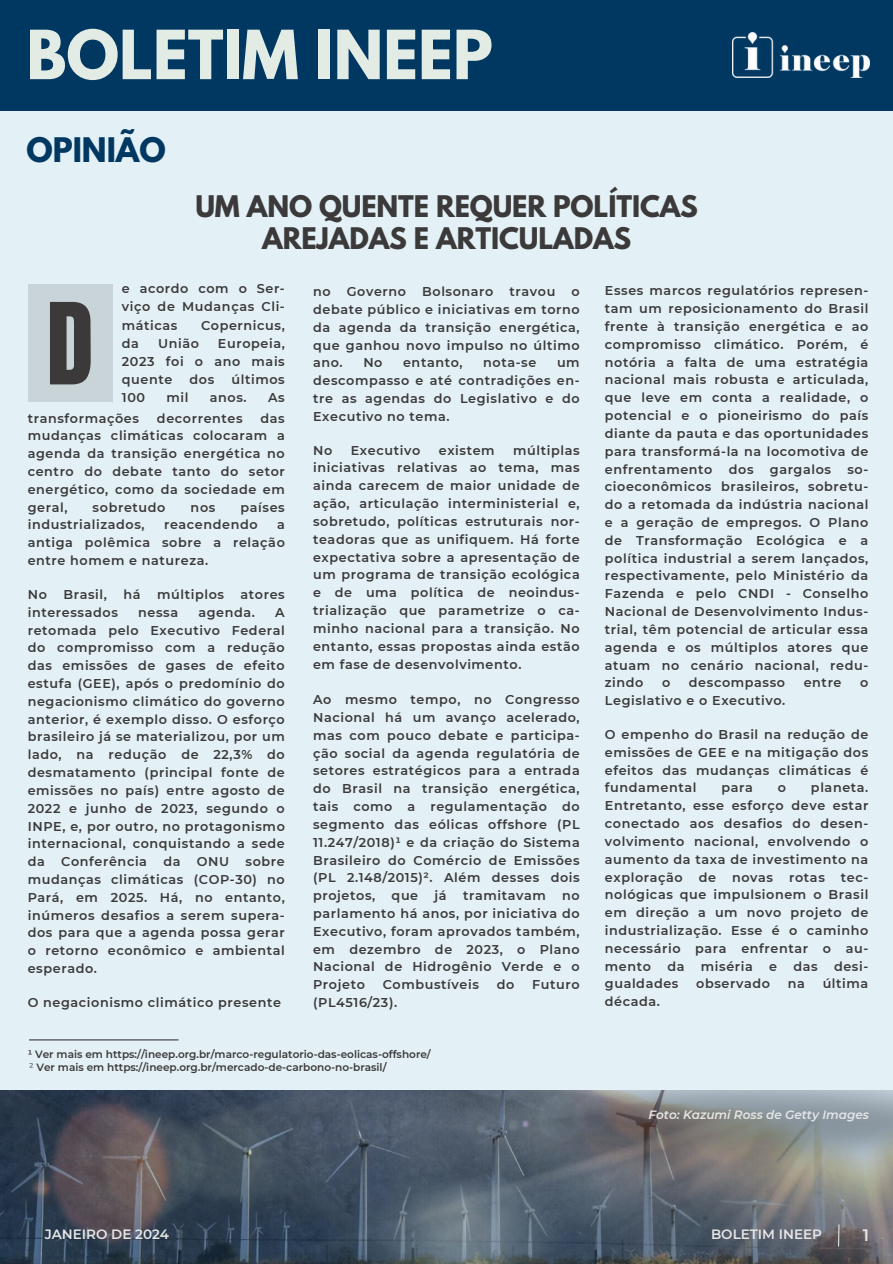
<style>
.page{position:relative;width:893px;height:1264px;background:#fff}
.page>*{position:absolute;margin:0;border:0;box-sizing:border-box;transform-origin:0 0}
.t1{font:96px "Anton";color:#3b3939}
.t2{font:700 60px "League Spartan";color:#e3ebe5}
.t3{font:700 30px "League Spartan";color:#003862}
.t4{font:700 26.4px "League Spartan";letter-spacing:-.005em;color:#3b3939}
.t5{font:600 16.5px "Montserrat";color:#e6e6e6}
.t6{font:600 13.5px "Montserrat";color:#e6e6e6}
.t7{font:600 12.75px/17.9px "Montserrat";letter-spacing:.05em;color:#3b3939;text-align:justify}
.t8{font:italic 600 12px "Montserrat";color:#e6e6e6}
.t9{font:600 10.5px "Montserrat";color:#3b3939}
.s1{font-weight:400}
</style>
<div class="page">
<div style="left:0;top:0;width:892px;height:1263px;background:#e3f0f5"></div>
<div style="left:0;top:0;width:892px;height:110px;background:#003862"></div>
<img style="left:732px;top:32px;width:137px;height:45px">
<svg style="left:0;top:1090px;width:892px;height:173px;background:#57606b"></svg>
<svg style="left:837px;top:1223px;width:3px;height:24px"></svg>
<div style="left:28px;top:285px;width:84px;height:117px;background:#c9d4d8"></div>
<hr style="left:29px;top:1039px;width:149px;height:1px;background:#3b3939">
<p class="t2" style="left:26px;top:25px;width:468px">BOLETIM INEEP</p>
<p class="t3" style="left:26px;top:135px;width:141px">OPINIÃO</p>
<p class="t4" style="left:195px;top:193px;width:504px">UM ANO QUENTE REQUER POLÍTICAS</p>
<p class="t4" style="left:262px;top:225px;width:370px">AREJADAS E ARTICULADAS</p>
<p class="t1" style="left:46px;top:275px;width:49px">D</p>
<p class="t7" style="left:122px;top:280px;width:164px">e acordo com o Ser&shy;viço de Mudanças Cli&shy;máticas</p>
<p class="t7" style="left:201px;top:316px;width:85px">Copernicus,</p>
<p class="t7" style="left:122px;top:334px;width:164px;text-indent:96px">Europeia, 2023 foi o ano mais quente</p>
<p class="t7" style="left:122px;top:334px;width:19px">da</p>
<p class="t7" style="left:158px;top:334px;width:42px">União</p>
<p class="t7" style="left:189px;top:370px;width:26px">dos</p>
<p class="t7" style="left:231px;top:370px;width:55px">últimos</p>
<p class="t7" style="left:122px;top:388px;width:25px">100</p>
<p class="t7" style="left:166px;top:388px;width:24px">mil</p>
<p class="t7" style="left:210px;top:388px;width:38px">anos.</p>
<p class="t7" style="left:268px;top:388px;width:18px">As</p>
<p class="t7" style="left:122px;top:406px;width:113px">transformações</p>
<p class="t7" style="left:28px;top:409px;width:113px">transformações</p>
<p class="t7" style="left:157px;top:409px;width:87px">decorrentes</p>
<p class="t7" style="left:28px;top:409px;width:258px;text-indent:233px">das mudanças climáticas colocaram a agenda da transição energética no centro do debate tanto do setor energético, como da sociedade em geral,</p>
<p class="t7" style="left:93px;top:498px;width:74px">sobretudo</p>
<p class="t7" style="left:191px;top:498px;width:26px">nos</p>
<p class="t7" style="left:240px;top:498px;width:46px">países</p>
<p class="t7" style="left:28px;top:516px;width:118px">industrializados,</p>
<p class="t7" style="left:164px;top:516px;width:95px">reacendendo</p>
<p class="t7" style="left:28px;top:516px;width:258px;text-indent:249px">a antiga polêmica sobre a relação entre homem e natureza.</p>
<p class="t7" style="left:28px;top:585px;width:21px">No</p>
<p class="t7" style="left:63px;top:585px;width:45px">Brasil,</p>
<p class="t7" style="left:123px;top:585px;width:19px">há</p>
<p class="t7" style="left:157px;top:585px;width:68px">múltiplos</p>
<p class="t7" style="left:240px;top:585px;width:46px">atores</p>
<p class="t7" style="left:28px;top:603px;width:92px">interessados</p>
<p class="t7" style="left:138px;top:603px;width:41px">nessa</p>
<p class="t7" style="left:198px;top:603px;width:58px">agenda.</p>
<p class="t7" style="left:28px;top:603px;width:258px;text-indent:247px">A retomada pelo Executivo Federal do compromisso com a redução das emissões de gases de efeito estufa (GEE), após o predomínio do negacionismo climático do governo anterior, é exemplo disso. O esforço brasileiro já se materializou, por um lado, na redução de 22,3% do desmatamento (principal fonte de emissões no país) entre agosto de 2022 e junho de 2023, segundo o INPE, e, por outro, no protagonismo internacional, conquistando a sede da</p>
<p class="t7" style="left:61px;top:852px;width:87px">Conferência</p>
<p class="t7" style="left:163px;top:852px;width:19px">da</p>
<p class="t7" style="left:197px;top:852px;width:34px">ONU</p>
<p class="t7" style="left:28px;top:852px;width:258px;text-indent:218px">sobre mudanças climáticas (COP-30) no Pará, em 2025. Há, no entanto, inúmeros desafios a serem supera&shy;dos para que a agenda possa gerar o retorno econômico e ambiental esperado.</p>
<p class="t7" style="left:28px;top:993px;width:255px">O negacionismo climático presente</p>
<p class="t7" style="left:313px;top:283px;width:19px">no</p>
<p class="t7" style="left:347px;top:283px;width:61px">Governo</p>
<p class="t7" style="left:422px;top:283px;width:73px">Bolsonaro</p>
<p class="t7" style="left:509px;top:283px;width:47px">travou</p>
<p class="t7" style="left:313px;top:283px;width:268px;text-indent:258px">o debate público e iniciativas em torno da agenda da transição energética, que ganhou novo impulso no último ano.</p>
<p class="t7" style="left:363px;top:354px;width:21px">No</p>
<p class="t7" style="left:403px;top:354px;width:61px">entanto,</p>
<p class="t7" style="left:483px;top:354px;width:55px">nota-se</p>
<p class="t7" style="left:313px;top:354px;width:268px;text-indent:244px">um descompasso e até contradições en&shy;tre as agendas do Legislativo e do Executivo no tema.</p>
<p class="t7" style="left:313px;top:441px;width:21px">No</p>
<p class="t7" style="left:351px;top:441px;width:71px">Executivo</p>
<p class="t7" style="left:439px;top:441px;width:57px">existem</p>
<p class="t7" style="left:313px;top:441px;width:268px;text-indent:200px">múltiplas iniciativas relativas ao tema, mas ainda carecem de maior unidade de ação, articulação interministerial e, sobretudo, políticas estruturais nor&shy;teadoras que as unifiquem. Há forte expectativa sobre a apresentação de um programa de transição ecológica e de uma política de neoindus&shy;trialização que parametrize o ca&shy;minho nacional para a transição. No entanto, essas propostas ainda estão em fase de desenvolvimento.</p>
<p class="t7" style="left:313px;top:690px;width:268px">Ao mesmo tempo, no Congresso Nacional há um avanço acelerado, mas com pouco debate e participa&shy;ção social da agenda regulatória de setores estratégicos para a entrada do Brasil na transição energética, tais como a regulamentação do segmento das eólicas offshore (PL 11.247/2018)¹ e da criação do Sistema Brasileiro do Comércio de Emissões (PL 2.148/2015)². Além desses dois projetos,</p>
<p class="t7" style="left:391px;top:886px;width:28px">que</p>
<p class="t7" style="left:434px;top:886px;width:14px">já</p>
<p class="t7" style="left:463px;top:886px;width:84px">tramitavam</p>
<p class="t7" style="left:313px;top:886px;width:268px;text-indent:249px">no parlamento há anos, por iniciativa do Executivo, foram aprovados também, em dezembro de 2023, o Plano Nacional de Hidrogênio Verde e o Projeto</p>
<p class="t7" style="left:383px;top:975px;width:98px">Combustíveis</p>
<p class="t7" style="left:496px;top:975px;width:19px">do</p>
<p class="t7" style="left:532px;top:975px;width:49px">Futuro</p>
<p class="t7" style="left:313px;top:993px;width:86px">(PL4516/23).</p>
<p class="t9" style="left:28px;top:1048px;width:404px">¹ Ver mais em https://ineep.org.br/marco-regulatorio-das-eolicas-offshore/</p>
<p class="t9" style="left:29px;top:1060px;width:359px"><span class="s1">²</span> Ver mais em https://ineep.org.br/mercado-de-carbono-no-brasil/</p>
<p class="t7" style="left:605px;top:282px;width:265px">Esses marcos regulatórios represen&shy;tam um reposicionamento do Brasil frente à transição energética e ao compromisso climático. Porém, é notória a falta de uma estratégia nacional mais robusta e articulada, que leve em conta a realidade, o potencial e o pioneirismo do país diante da pauta e das oportunidades para transformá-la na locomotiva de enfrentamento</p>
<p class="t7" style="left:728px;top:460px;width:26px">dos</p>
<p class="t7" style="left:769px;top:460px;width:63px">gargalos</p>
<p class="t7" style="left:605px;top:460px;width:265px;text-indent:242px">so&shy;cioeconômicos brasileiros, sobretu&shy;do a retomada da indústria nacional e a geração de empregos. O Plano de Transformação Ecológica e a política industrial a serem lançados, respectivamente, pelo Ministério da Fazenda e pelo CNDI - Conselho Nacional de Desenvolvimento Indus&shy;trial, têm potencial de articular essa agenda e os múltiplos atores que atuam no cenário nacional, redu&shy;zindo</p>
<p class="t7" style="left:662px;top:674px;width:10px">o</p>
<p class="t7" style="left:688px;top:674px;width:98px">descompasso</p>
<p class="t7" style="left:803px;top:674px;width:39px">entre</p>
<p class="t7" style="left:860px;top:674px;width:10px">o</p>
<p class="t7" style="left:605px;top:691px;width:182px">Legislativo e o Executivo.</p>
<p class="t7" style="left:605px;top:725px;width:265px">O empenho do Brasil na redução de emissões de GEE e na mitigação dos efeitos das mudanças climáticas é fundamental</p>
<p class="t7" style="left:605px;top:779px;width:265px;text-indent:206px">planeta.<br>Entretanto, esse esforço deve estar conectado aos desafios do desen&shy;volvimento nacional, envolvendo o aumento da taxa de investimento na exploração</p>
<p class="t7" style="left:721px;top:779px;width:33px">para</p>
<p class="t7" style="left:777px;top:779px;width:10px">o</p>
<p class="t7" style="left:698px;top:868px;width:19px">de</p>
<p class="t7" style="left:732px;top:868px;width:43px">novas</p>
<p class="t7" style="left:789px;top:868px;width:37px">rotas</p>
<p class="t7" style="left:605px;top:868px;width:265px;text-indent:236px">tec&shy;nológicas que impulsionem o Brasil em direção a um novo projeto de industrialização. Esse é o caminho necessário para enfrentar o au&shy;mento</p>
<p class="t7" style="left:667px;top:957px;width:19px">da</p>
<p class="t7" style="left:700px;top:957px;width:54px">miséria</p>
<p class="t7" style="left:769px;top:957px;width:9px">e</p>
<p class="t7" style="left:793px;top:957px;width:26px">das</p>
<p class="t7" style="left:834px;top:957px;width:36px">desi-</p>
<p class="t7" style="left:605px;top:974px;width:75px">gualdades</p>
<p class="t7" style="left:696px;top:974px;width:75px">observado</p>
<p class="t7" style="left:787px;top:974px;width:19px">na</p>
<p class="t7" style="left:822px;top:974px;width:47px">última</p>
<p class="t7" style="left:605px;top:992px;width:57px">década.</p>
<p class="t8" style="left:648px;top:1107px;width:222px">Foto: Kazumi Ross de Getty Images</p>
<p class="t6" style="left:45px;top:1225px;width:126px">JANEIRO DE 2024</p>
<p class="t6" style="left:711px;top:1225px;width:112px">BOLETIM INEEP</p>
<p class="t5" style="left:862px;top:1225px;width:8px">1</p>
</div>
